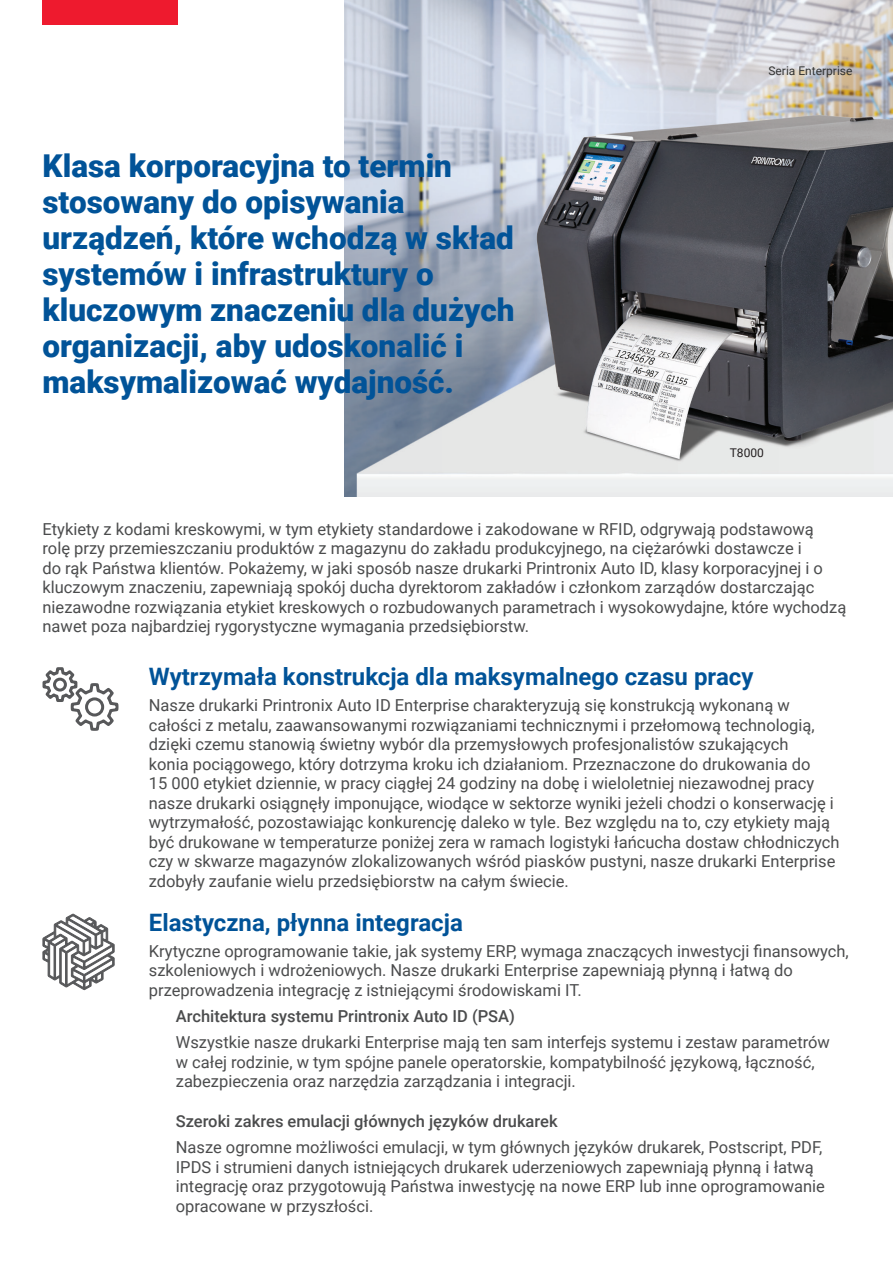
<style>
.page{position:relative;width:893px;height:1263px;background:#fff}
.page>*{position:absolute;margin:0;border:0;box-sizing:border-box;transform-origin:0 0}
.t1{font:900 31.5px/36px "Roboto";color:#015398}
.t2{font:700 24px "Roboto";color:#015398}
.t3{font:16.5px/19.5px "Roboto";color:#4b4c4d}
.t4{font:500 16.5px "Roboto";color:#4b4c4d}
.t5{font:12px "Roboto";color:#323332}
.t6{font:12px "Roboto";color:#231f20}
</style>
<div class="page">
<img style="left:344px;top:0;width:549px;height:496px">
<div style="left:43px;top:0;width:135px;height:24px;background:#ee1a2e"></div>
<svg style="left:42px;top:667px;width:77px;height:64px"></svg>
<svg style="left:42px;top:913px;width:73px;height:77px"></svg>
<h1 class="t1" style="left:43px;top:147px;width:473px">Klasa korporacyjna to termin stosowany do opisywania urządzeń, które wchodzą w skład systemów i infrastruktury o kluczowym znaczeniu dla dużych organizacji, aby udoskonalić i maksymalizować wydajność.</h1>
<p class="t5" style="left:768px;top:62px;width:85px">Seria Enterprise</p>
<p class="t6" style="left:730px;top:444px;width:36px">T8000</p>
<p class="t3" style="left:43px;top:518px;width:805px">Etykiety z kodami kreskowymi, w tym etykiety standardowe i zakodowane w RFID, odgrywają podstawową<br>rolę przy przemieszczaniu produktów z magazynu do zakładu produkcyjnego, na ciężarówki dostawcze i<br>do rąk Państwa klientów. Pokażemy, w jaki sposób nasze drukarki Printronix Auto ID, klasy korporacyjnej i o kluczowym znaczeniu, zapewniają spokój ducha dyrektorom zakładów i członkom zarządów dostarczając niezawodne rozwiązania etykiet kreskowych o rozbudowanych parametrach i wysokowydajne, które wychodzą nawet poza najbardziej rygorystyczne wymagania przedsiębiorstw.</p>
<h2 class="t2" style="left:149px;top:660px;width:606px">Wytrzymała konstrukcja dla maksymalnego czasu pracy</h2>
<p class="t3" style="left:149px;top:695px;width:692px">Nasze drukarki Printronix Auto ID Enterprise charakteryzują się konstrukcją wykonaną w całości z metalu, zaawansowanymi rozwiązaniami technicznymi i przełomową technologią, dzięki czemu stanowią świetny wybór dla przemysłowych profesjonalistów szukających<br>konia pociągowego, który dotrzyma kroku ich działaniom. Przeznaczone do drukowania do<br>15 000 etykiet dziennie, w pracy ciągłej 24 godziny na dobę i wieloletniej niezawodnej pracy nasze drukarki osiągnęły imponujące, wiodące w sektorze wyniki jeżeli chodzi o konserwację i wytrzymałość, pozostawiając konkurencję daleko w tyle. Bez względu na to, czy etykiety mają być drukowane w temperaturze poniżej zera w ramach logistyki łańcucha dostaw chłodniczych czy w skwarze magazynów zlokalizowanych wśród piasków pustyni, nasze drukarki Enterprise zdobyły zaufanie wielu przedsiębiorstw na całym świecie.</p>
<h2 class="t2" style="left:149px;top:905px;width:316px">Elastyczna, płynna integracja</h2>
<p class="t3" style="left:149px;top:941px;width:701px">Krytyczne oprogramowanie takie, jak systemy ERP, wymaga znaczących inwestycji finansowych, szkoleniowych i wdrożeniowych. Nasze drukarki Enterprise zapewniają płynną i łatwą do przeprowadzenia integrację z istniejącymi środowiskami IT.</p>
<p class="t4" style="left:176px;top:1005px;width:341px">Architektura systemu Printronix Auto ID (PSA)</p>
<p class="t3" style="left:176px;top:1032px;width:656px">Wszystkie nasze drukarki Enterprise mają ten sam interfejs systemu i zestaw parametrów w całej rodzinie, w tym spójne panele operatorskie, kompatybilność językową, łączność, zabezpieczenia oraz narzędzia zarządzania i integracji.</p>
<p class="t4" style="left:176px;top:1110px;width:383px">Szeroki zakres emulacji głównych języków drukarek</p>
<p class="t3" style="left:176px;top:1137px;width:651px">Nasze ogromne możliwości emulacji, w tym głównych języków drukarek, Postscript, PDF, IPDS i strumieni danych istniejących drukarek uderzeniowych zapewniają płynną i łatwą integrację oraz przygotowują Państwa inwestycję na nowe ERP lub inne oprogramowanie opracowane w przyszłości.</p>
</div>
